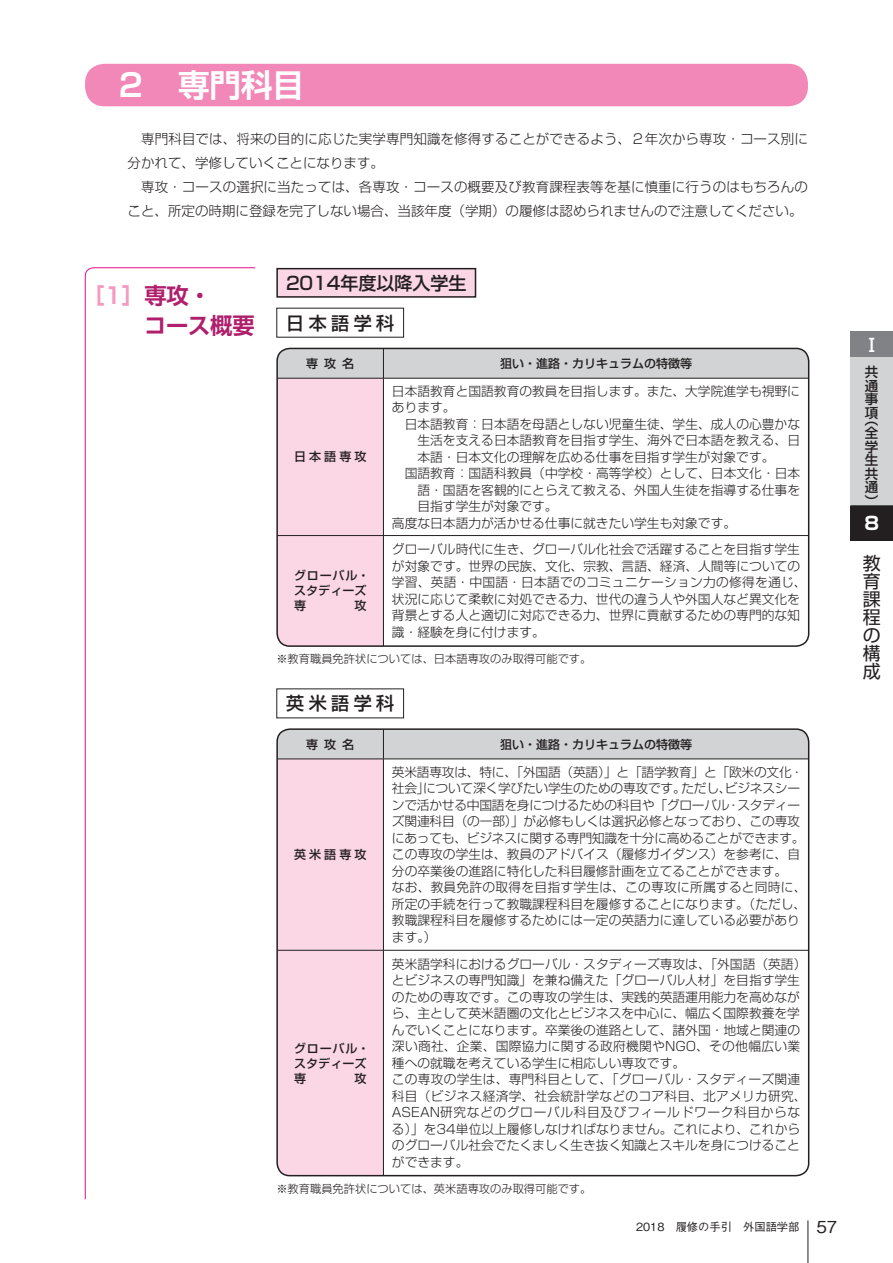
<style>
.page{position:relative;width:893px;height:1263px;background:#fff}
.page>*{position:absolute;margin:0;border:0;box-sizing:border-box;transform-origin:0 0}
.t1{font:31.5px "Shin Go Pr 6 N De Bold 90 msp RKSJ H";color:#fff}
.t2{font:22.5px/30px "Shin Go Pr 6 N De Bold 90 msp RKSJ H";letter-spacing:-.01em;color:#b01f6c}
.t3{font:18px "Shin Go Pr 6 N Medium 90 msp RKSJ V";color:#231f20}
.t4{font:18px/18px "Shin Go Pr 6 N Regular 90 msp RKSJ V";color:#231f20;text-align:justify}
.t5{font:18px "Shin Go Pr 6 N Medium 90 msp RKSJ V";color:#fff}
.t6{font:18px "Shin Go Pr 6 N Bold 90 msp RKSJ V";color:#fff}
.t7{font:13.5px/24px "Shin Go Pr 6 N Light 90 msp RKSJ H";letter-spacing:.01em;color:#231f20}
.t8{font:13.5px/13.5px "Shin Go Pr 6 N Medium 90 msp RKSJ V";color:#231f20;text-align:justify}
.t9{font:12.75px/16.5px "Shin Go Pr 6 N Light 90 msp RKSJ H";color:#231f20}
.t10{font:12px/15px "Shin Go Pr 6 N Medium 90 msp RKSJ V";letter-spacing:.005em;color:#231f20}
.t11{font:11.25px "Shin Go Pr 6 N Light 90 msp RKSJ H";color:#231f20}
.t12{font:11.25px "Gothic BBB Pr 6 N Medium 90 msp RKSJ H";color:#231f20}
.s1{color:#f49ac1}
.s2{font-size:16.5px}
</style>
<div class="page">
<hr style="left:808px;top:1220px;width:1px;height:43px;background:#231f20">
<div style="left:850px;top:332px;width:43px;height:25px;background:#808285"></div>
<div style="left:850px;top:357px;width:43px;height:149px;background:#d2d3d4"></div>
<div style="left:850px;top:506px;width:43px;height:34px;background:#231f20"></div>
<hr style="left:850px;top:505px;width:43px;height:2px;background:#231f20">
<hr style="left:850px;top:539px;width:43px;height:2px;background:#231f20">
<div style="left:277px;top:269px;width:198px;height:28px;background:#fbd6e5"></div>
<div style="left:276px;top:268px;width:200px;height:30px;border:2px solid #231f20"></div>
<svg style="left:277px;top:348px;width:532px;height:298px"></svg>
<hr style="left:383px;top:348px;width:1px;height:30px;background:#231f20">
<hr style="left:383px;top:378px;width:1px;height:157px;background:#231f20">
<hr style="left:277px;top:535px;width:532px;height:1px;background:#231f20">
<hr style="left:383px;top:536px;width:1px;height:110px;background:#231f20">
<hr style="left:277px;top:378px;width:532px;height:1px;background:#231f20">
<div style="left:276px;top:348px;width:533px;height:299px;border:2px solid #231f20;border-radius:13px"></div>
<svg style="left:279px;top:729px;width:530px;height:447px"></svg>
<hr style="left:383px;top:729px;width:1px;height:30px;background:#231f20">
<hr style="left:383px;top:759px;width:1px;height:191px;background:#231f20">
<hr style="left:277px;top:950px;width:532px;height:1px;background:#231f20">
<hr style="left:383px;top:950px;width:1px;height:226px;background:#231f20">
<hr style="left:277px;top:759px;width:532px;height:1px;background:#231f20">
<div style="left:276px;top:728px;width:533px;height:448px;border:2px solid #231f20;border-radius:13px"></div>
<div style="left:85px;top:64px;width:723px;height:42px;background:#f288b7;border-radius:20px"></div>
<svg style="left:85px;top:267px;width:171px;height:933px"></svg>
<h1 class="t1" style="left:115px;top:73px;width:190px">２　専門科目</h1>
<p class="t7" style="left:128px;top:128px;width:682px">　専門科目では、将来の目的に応じた実学専門知識を修得することができるよう、２年次から専攻・コース別に分かれて、学修していくことになります。<br>　専攻・コースの選択に当たっては、各専攻・コースの概要及び教育課程表等を基に慎重に行うのはもちろんのこと、所定の時期に登録を完了しない場合、当該年度（学期）の履修は認められませんので注意してください。</p>
<h2 class="t2" style="left:144px;top:284px;width:112px;text-indent:-62px"><span class="s1">［1］</span>専攻・<br>コース概要</h2>
<h3 class="t3" style="left:286px;top:276px;width:182px">2014年度以降入学生</h3>
<h3 class="t3" style="left:286px;top:316px;width:109px">日本語学科</h3>
<p class="t10" style="left:306px;top:357px;width:49px">専攻名</p>
<p class="t10" style="left:500px;top:357px;width:193px">狙い・進路・カリキュラムの特徴等</p>
<p class="t10" style="left:294px;top:451px;width:74px">日本語専攻</p>
<p class="t9" style="left:392px;top:384px;width:409px">日本語教育と国語教育の教員を目指します。また、大学院進学も視野にあります。</p>
<p class="t9" style="left:405px;top:417px;width:397px">日本語教育：日本語を母語としない児童生徒、学生、成人の心豊かな</p>
<p class="t9" style="left:417px;top:434px;width:384px">生活を支える日本語教育を目指す学生、海外で日本語を教える、日</p>
<p class="t9" style="left:417px;top:450px;width:358px">本語・日本文化の理解を広める仕事を目指す学生が対象です。</p>
<p class="t9" style="left:405px;top:467px;width:397px">国語教育：国語科教員（中学校・高等学校）として、日本文化・日本</p>
<p class="t9" style="left:417px;top:483px;width:384px">語・国語を客観的にとらえて教える、外国人生徒を指導する仕事を</p>
<p class="t9" style="left:417px;top:500px;width:142px">目指す学生が対象です。</p>
<p class="t9" style="left:392px;top:516px;width:346px">高度な日本語力が活かせる仕事に就きたい学生も対象です。</p>
<p class="t9" style="left:392px;top:543px;width:416px">グローバル時代に生き、グローバル化社会で活躍することを目指す学生が対象です。世界の民族、文化、宗教、言語、経済、人間等についての学習、英語・中国語・日本語でのコミュニケーション力の修得を通じ、状況に応じて柔軟に対処できる力、世代の違う人や外国人など異文化を背景とする人と適切に対応できる力、世界に貢献するための専門的な知識・経験を身に付けます。</p>
<p class="t11" style="left:276px;top:655px;width:317px">※教育職員免許状については、日本語専攻のみ取得可能です。</p>
<h3 class="t3" style="left:286px;top:697px;width:109px">英米語学科</h3>
<p class="t10" style="left:306px;top:738px;width:49px">専攻名</p>
<p class="t10" style="left:500px;top:738px;width:193px">狙い・進路・カリキュラムの特徴等</p>
<p class="t10" style="left:294px;top:570px;width:77px">グローバル・スタディーズ専</p>
<p class="t10" style="left:354px;top:600px;width:13px">攻</p>
<p class="t10" style="left:294px;top:849px;width:74px">英米語専攻</p>
<p class="t9" style="left:392px;top:766px;width:416px">英米語専攻は、特に、「外国語（英語）」と「語学教育」と「欧米の文化・社会」について深く学びたい学生のための専攻です。ただし、ビジネスシーンで活かせる中国語を身につけるための科目や「グローバル・スタディーズ関連科目（の一部）」が必修もしくは選択必修となっており、この専攻にあっても、ビジネスに関する専門知識を十分に高めることができます。この専攻の学生は、教員のアドバイス（履修ガイダンス）を参考に、自分の卒業後の進路に特化した科目履修計画を立てることができます。<br>なお、教員免許の取得を目指す学生は、この専攻に所属すると同時に、所定の手続を行って教職課程科目を履修することになります。（ただし、教職課程科目を履修するためには一定の英語力に達している必要があります。）</p>
<p class="t9" style="left:392px;top:957px;width:416px">英米語学科におけるグローバル・スタディーズ専攻は、「外国語（英語）とビジネスの専門知識」を兼ね備えた「グローバル人材」を目指す学生のための専攻です。この専攻の学生は、実践的英語運用能力を高めながら、主として英米語圏の文化とビジネスを中心に、幅広く国際教養を学んでいくことになります。卒業後の進路として、諸外国・地域と関連の深い商社、企業、国際協力に関する政府機関やNGO、その他幅広い業種への就職を考えている学生に相応しい専攻です。<br>この専攻の学生は、専門科目として、「グローバル・スタディーズ関連科目（ビジネス経済学、社会統計学などのコア科目、北アメリカ研究、ASEAN研究などのグローバル科目及びフィールドワーク科目からなる）」を34単位以上履修しなければなりません。これにより、これからのグローバル社会でたくましく生き抜く知識とスキルを身につけることができます。</p>
<p class="t11" style="left:276px;top:1184px;width:317px">※教育職員免許状については、英米語専攻のみ取得可能です。</p>
<p class="t10" style="left:294px;top:1042px;width:77px">グローバル・スタディーズ専</p>
<p class="t10" style="left:354px;top:1072px;width:13px">攻</p>
<p class="t12" style="left:636px;top:1223px;width:203px">2018　履修の手引　外国語学部 <span class="s2">57</span></p>
<h3 class="t5" style="left:863px;top:338px;width:13px">Ⅰ</h3>
<p class="t8" style="left:865px;top:367px;width:15px">共通事項</p>
<p class="t8" style="left:865px;top:415px;width:15px">（全学生共通）</p>
<h3 class="t6" style="left:863px;top:517px;width:17px">８</h3>
<h3 class="t4" style="left:863px;top:557px;width:19px">教育課程の構成</h3>
</div>
